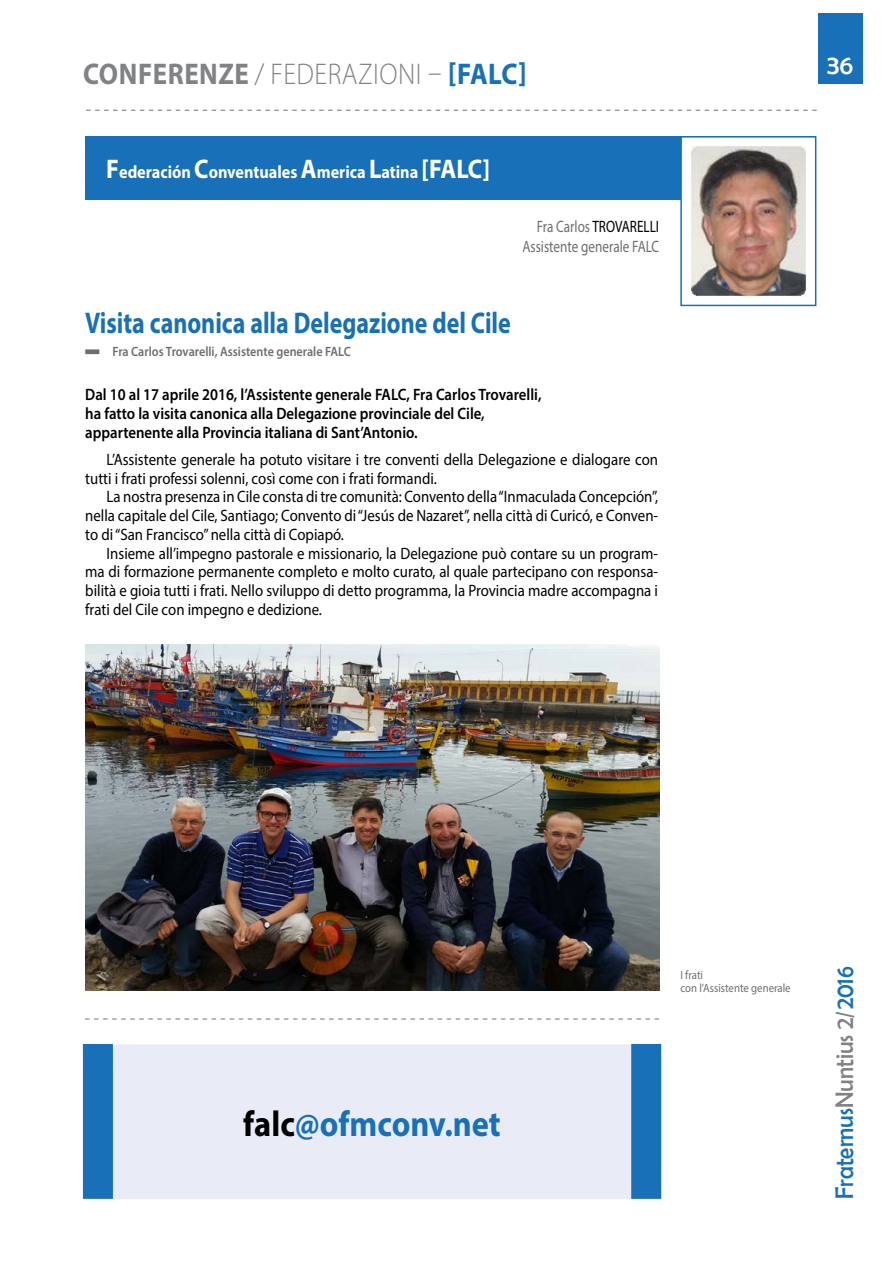
<style>
.page{position:relative;width:893px;height:1263px;background:#fff}
.page>*{position:absolute;margin:0;border:0;box-sizing:border-box;transform-origin:0 0}
.t1{font:700 36px "Myriad Pro";color:#1870b8;scale:.9 1}
.t2{font:700 30px "Myriad Pro";color:#1870b8;scale:.8 1}
.t3{font:300 30px "Myriad Pro";letter-spacing:.02em;color:#808285;scale:.9 1}
.t4{font:700 30px "Myriad Pro";color:#808285;scale:.9 1}
.t5{font:27px "Berlin Sans FB";color:#fff}
.t6{font:25.5px "Berlin Sans FB";color:#1870b8;scale:.9 1}
.t7{font:700 18px "Myriad Pro";color:#fff;scale:.9 1}
.t8{font:16.5px/18.8px "Myriad Pro";color:#000;text-align:justify;scale:.9 1}
.t9{font:600 16.5px/18.8px "Myriad Pro";color:#000;scale:.9 1}
.t10{font:16.5px/19.8px "Myriad Pro";color:#6d6e71;text-align:right;scale:.8 1}
.t11{font:600 13.5px "Myriad Pro";color:#6d6e71;scale:.9 1}
.t12{font:12px/13.5px "Myriad Pro";color:#6d6e71;scale:.9 1}
.s1{font-weight:700;color:#1870b8}
.s2{font-size:27px}
.s3{color:#000}
.s4{color:#808285}
</style>
<div class="page">
<svg style="left:86px;top:110px;width:731px;height:1px"></svg>
<div style="left:818px;top:14px;width:44px;height:70px;background:#1870b8"></div>
<div style="left:85px;top:136px;width:730px;height:64px;background:#1870b8"></div>
<div style="left:681px;top:137px;width:135px;height:168px;background:#fff"></div>
<img style="left:690px;top:146px;width:117px;height:150px">
<div style="left:680px;top:136px;width:136px;height:170px;border:2px solid #1870b8"></div>
<div style="left:88px;top:1044px;width:571px;height:155px;background:#e9ecf7"></div>
<div style="left:83px;top:1044px;width:30px;height:155px;background:#1870b8"></div>
<div style="left:631px;top:1044px;width:30px;height:155px;background:#1870b8"></div>
<img style="left:85px;top:644px;width:574px;height:347px">
<svg style="left:85px;top:1018px;width:574px;height:1px"></svg>
<h2 class="t4" style="left:83px;top:54px;width:20px">conferenze</h2>
<h2 class="t3" style="left:255px;top:56px;width:304px">/ FEDERAZION I – <span class="s1">[FALC]</span></h2>
<p class="t7" style="left:106px;top:161px;width:428px"><span class="s2">F</span>ederación <span class="s2">C</span>onventuales <span class="s2">A</span>merica <span class="s2">L</span>atina <span class="s2">[FALC]</span></p>
<p class="t10" style="left:522px;top:216px;width:172px">Fra Carlos <span class="s3">TROVARELLI<br></span>Assistente generale FALC</p>
<h2 class="t2" style="left:85px;top:303px;width:533px">Visita canonica alla Delegazione del Cile</h2>
<p class="t11" style="left:112px;top:343px;width:266px">Fra Carlos Trovarelli, Assistente generale FALC</p>
<p class="t9" style="left:85px;top:385px;width:508px">Dal 10 al 17 aprile 2016, l’Assistente generale FALC, Fra Carlos Trovarelli, ha fatto la visita canonica alla Delegazione provinciale del Cile, appartenente alla Provincia italiana di Sant’Antonio.</p>
<p class="t8" style="left:85px;top:450px;width:638px;text-indent:21px">L’Assistente generale ha potuto visitare i tre conventi della Delegazione e dialogare con tutti i frati professi solenni, così come con i frati formandi.</p>
<p class="t8" style="left:85px;top:487px;width:638px;text-indent:21px">La nostra presenza in Cile consta di tre comunità: Convento della “Inmaculada Concepción”, nella capitale del Cile, Santiago; Convento di “Jesús de Nazaret”, nella città di Curicó, e Conven&shy;to di “San Francisco” nella città di Copiapó.</p>
<p class="t8" style="left:85px;top:543px;width:638px;text-indent:21px">Insieme all’impegno pastorale e missionario, la Delegazione può contare su un program&shy;ma di formazione permanente completo e molto curato, al quale partecipano con responsa&shy;bilità e gioia tutti i frati. Nello sviluppo di detto programma, la Provincia madre accompagna i frati del Cile con impegno e dedizione.</p>
<h3 class="t5" style="left:827px;top:49px;width:28px">36</h3>
<h1 class="t1" style="left:243px;top:1100px;width:288px"><span class="s3">falc</span>@ofmconv.net</h1>
<p class="t12" style="left:680px;top:968px;width:124px">I frati<br>con l’Assistente generale</p>
<h3 class="t6" style="left:830px;top:1199px;width:260px;rotate:-90deg">Fraternus<span class="s4">Nuntius 2/</span>2016</h3>
</div>
